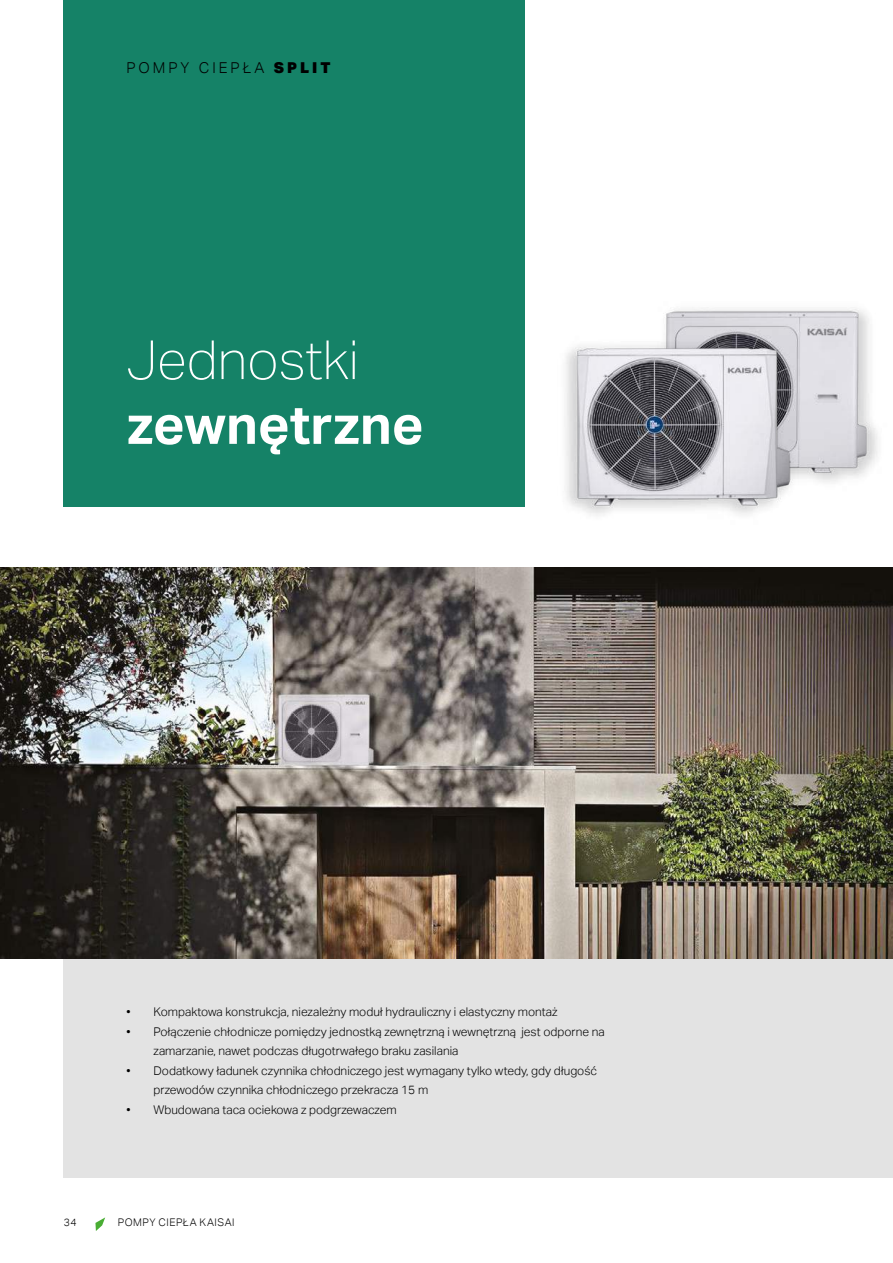
<style>
.page{position:relative;width:893px;height:1263px;background:#fff}
.page>*{position:absolute;margin:0;border:0;box-sizing:border-box;transform-origin:0 0}
.t1{font:700 54px "Aktiv Grotesk";color:#fff}
.t2{font:100 54px "Aktiv Grotesk";color:#fff}
.t3{font:300 15px "Aktiv Grotesk";letter-spacing:.2em;color:#000}
.t4{font:300 12px/19.5px "Aktiv Grotesk";color:#000}
.t5{font:300 10.5px "Aktiv Grotesk";letter-spacing:.05em;color:#000}
.s1{font-weight:900}
</style>
<div class="page">
<svg style="left:95px;top:1217px;width:10px;height:14px"></svg>
<div style="left:64px;top:955px;width:829px;height:223px;background:#e3e3e3"></div>
<img style="left:0;top:567px;width:892px;height:391px">
<hr style="left:892px;top:0;width:1px;height:1178px;background:#f6f6f6">
<img style="left:454px;top:305px;width:413px;height:283px">
<div style="left:64px;top:0;width:461px;height:506px;background:#158267"></div>
<p class="t3" style="left:126px;top:59px;width:206px">POMPY CIEPŁA <span class="s1">SPLIT</span></p>
<h1 class="t2" style="left:126px;top:330px;width:234px">Jednostki</h1>
<h1 class="t1" style="left:126px;top:394px;width:299px">zewnętrzne</h1>
<p class="t4" style="left:126px;top:1002px;width:433px">• Kompaktowa konstrukcja, niezależny moduł hydrauliczny i elastyczny montaż</p>
<p class="t4" style="left:153px;top:1022px;width:453px;text-indent:-27px">• Połączenie chłodnicze pomiędzy jednostką zewnętrzną i wewnętrzną jest odporne na zamarzanie, nawet podczas długotrwałego braku zasilania</p>
<p class="t4" style="left:153px;top:1061px;width:445px;text-indent:-27px">• Dodatkowy ładunek czynnika chłodniczego jest wymagany tylko wtedy, gdy długość przewodów czynnika chłodniczego przekracza 15 m</p>
<p class="t4" style="left:126px;top:1100px;width:272px">• Wbudowana taca ociekowa z podgrzewaczem</p>
<p class="t5" style="left:64px;top:1216px;width:14px">34</p>
<p class="t5" style="left:118px;top:1216px;width:118px">POMPY CIEPŁA KAISAI</p>
</div>
